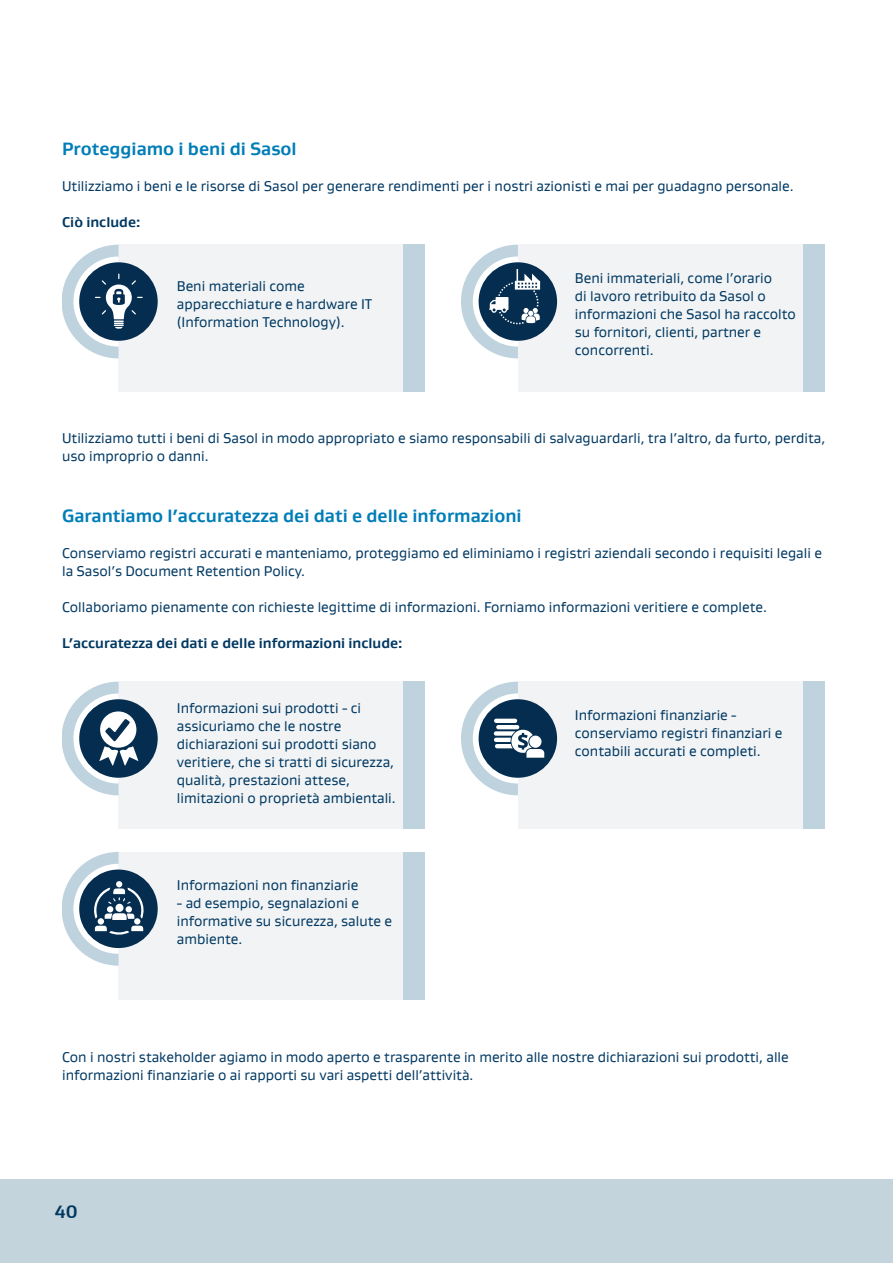
<style>
.page{position:relative;width:893px;height:1263px;background:#fff}
.page>*{position:absolute;margin:0;border:0;box-sizing:border-box;transform-origin:0 0}
.t1{font:700 18px "Gustan";color:#007db7}
.t2{font:700 18px "Gustan";color:#003862}
.t3{font:14.25px/18px "Gustan";color:#003862}
.t4{font:700 14.25px "Gustan";color:#003862}
</style>
<div class="page">
<div style="left:0;top:1179px;width:893px;height:84px;background:#c3d4dd"></div>
<div style="left:119px;top:245px;width:290px;height:147px;background:#f1f3f4"></div>
<div style="left:79px;top:262px;width:79px;height:79px;background:#042d50;border-radius:50%"></div>
<div style="left:403px;top:245px;width:22px;height:147px;background:#bfd3de"></div>
<div style="left:518px;top:245px;width:290px;height:147px;background:#f1f3f4"></div>
<div style="left:479px;top:262px;width:78px;height:79px;background:#042d50;border-radius:50%"></div>
<div style="left:803px;top:245px;width:21px;height:147px;background:#bfd3de"></div>
<div style="left:119px;top:682px;width:290px;height:147px;background:#f1f3f4"></div>
<div style="left:79px;top:699px;width:79px;height:79px;background:#042d50;border-radius:50%"></div>
<div style="left:403px;top:682px;width:22px;height:147px;background:#bfd3de"></div>
<div style="left:518px;top:682px;width:290px;height:147px;background:#f1f3f4"></div>
<div style="left:479px;top:699px;width:78px;height:79px;background:#042d50;border-radius:50%"></div>
<div style="left:803px;top:682px;width:21px;height:147px;background:#bfd3de"></div>
<div style="left:119px;top:852px;width:290px;height:147px;background:#f1f3f4"></div>
<div style="left:79px;top:869px;width:79px;height:79px;background:#042d50;border-radius:50%"></div>
<div style="left:403px;top:852px;width:22px;height:147px;background:#bfd3de"></div>
<svg style="left:461px;top:682px;width:83px;height:113px"></svg>
<svg style="left:62px;top:852px;width:85px;height:113px"></svg>
<svg style="left:62px;top:682px;width:76px;height:113px"></svg>
<svg style="left:62px;top:245px;width:81px;height:113px"></svg>
<svg style="left:461px;top:245px;width:79px;height:113px"></svg>
<p class="t1" style="left:62px;top:137px;width:236px">Proteggiamo i beni di Sasol</p>
<p class="t3" style="left:62px;top:176px;width:733px">Utilizziamo i beni e le risorse di Sasol per generare rendimenti per i nostri azionisti e mai per guadagno personale.</p>
<p class="t4" style="left:62px;top:212px;width:80px">Ciò include:</p>
<p class="t3" style="left:177px;top:277px;width:197px">Beni materiali come apparecchiature e hardware IT (Information Technology).</p>
<p class="t3" style="left:575px;top:269px;width:222px">Beni immateriali, come l’orario<br>di lavoro retribuito da Sasol o informazioni che Sasol ha raccolto su fornitori, clienti, partner e concorrenti.</p>
<p class="t3" style="left:62px;top:428px;width:765px">Utilizziamo tutti i beni di Sasol in modo appropriato e siamo responsabili di salvaguardarli, tra l’altro, da furto, perdita, uso improprio o danni.</p>
<p class="t1" style="left:62px;top:504px;width:461px">Garantiamo l’accuratezza dei dati e delle informazioni</p>
<p class="t3" style="left:62px;top:544px;width:761px">Conserviamo registri accurati e manteniamo, proteggiamo ed eliminiamo i registri aziendali secondo i requisiti legali e la Sasol’s Document Retention Policy.</p>
<p class="t3" style="left:62px;top:598px;width:706px">Collaboriamo pienamente con richieste legittime di informazioni. Forniamo informazioni veritiere e complete.</p>
<p class="t4" style="left:62px;top:634px;width:342px">L’accuratezza dei dati e delle informazioni include:</p>
<p class="t3" style="left:177px;top:699px;width:220px">Informazioni sui prodotti - ci assicuriamo che le nostre dichiarazioni sui prodotti siano veritiere, che si tratti di sicurezza, qualità, prestazioni attese, limitazioni o proprietà ambientali.</p>
<p class="t3" style="left:575px;top:706px;width:209px">Informazioni finanziarie - conserviamo registri finanziari e contabili accurati e completi.</p>
<p class="t3" style="left:177px;top:876px;width:183px">Informazioni non finanziarie</p>
<p class="t3" style="left:177px;top:894px;width:217px">- ad esempio, segnalazioni e informative su sicurezza, salute e ambiente.</p>
<p class="t3" style="left:62px;top:1048px;width:728px">Con i nostri stakeholder agiamo in modo aperto e trasparente in merito alle nostre dichiarazioni sui prodotti, alle informazioni finanziarie o ai rapporti su vari aspetti dell’attività.</p>
<p class="t2" style="left:54px;top:1200px;width:25px">40</p>
</div>
